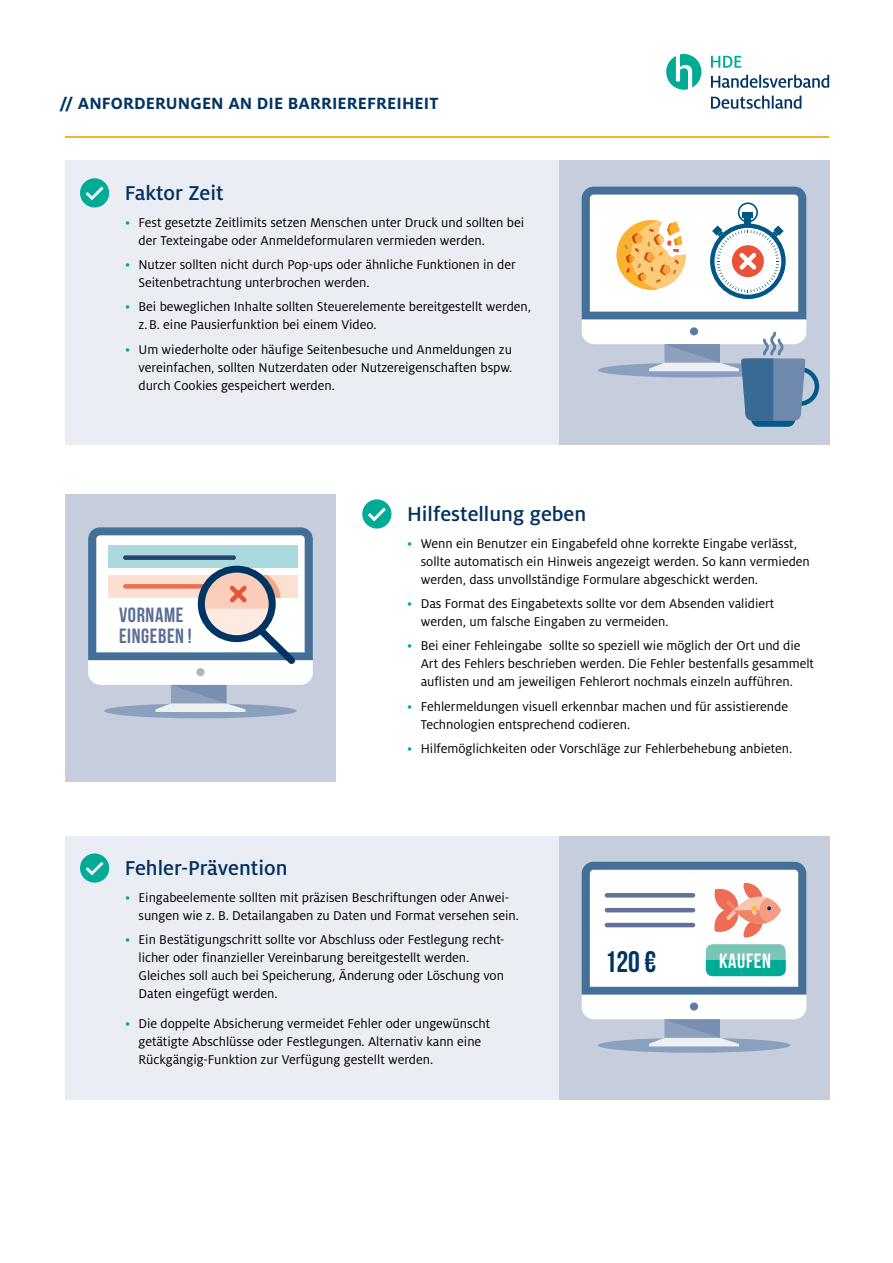
<style>
.page{position:relative;width:893px;height:1263px;background:#fff}
.page>*{position:absolute;margin:0;border:0;box-sizing:border-box;transform-origin:0 0}
.t1{font:29.7px "Bebas Neue";color:#003463}
.t2{font:500 22.2px "Milo OT";color:#00305d}
.t3{font:20.55px/21px "Bebas Neue";letter-spacing:.03em;color:#5b6d96}
.t4{font:20.55px "Bebas Neue";letter-spacing:.03em;color:#fff}
.t5{font:700 18px "Milo OT";letter-spacing:.005em;color:#003463}
.t6{font:14.1px/18px "Milo OT";letter-spacing:-.005em;color:#000}
.s1{color:#00ab96}
</style>
<div class="page">
<div style="left:559px;top:160px;width:270px;height:285px;background:#c6cede"></div>
<div style="left:780px;top:367px;width:39px;height:39px;border:4px solid #005986;border-radius:50%"></div>
<div style="left:65px;top:160px;width:494px;height:285px;background:#ebedf4"></div>
<div style="left:65px;top:836px;width:494px;height:264px;background:#ebedf4"></div>
<div style="left:559px;top:836px;width:270px;height:264px;background:#c6cede"></div>
<svg style="left:598px;top:1038px;width:192px;height:15px"></svg>
<svg style="left:80px;top:178px;width:29px;height:29px"></svg>
<svg style="left:711px;top:96px;width:90px;height:13px"></svg>
<svg style="left:711px;top:75px;width:118px;height:13px"></svg>
<svg style="left:711px;top:56px;width:30px;height:12px"></svg>
<svg style="left:666px;top:54px;width:35px;height:36px"></svg>
<hr style="left:65px;top:136px;width:764px;height:2px;background:#f9b230">
<svg style="left:362px;top:499px;width:29px;height:29px"></svg>
<svg style="left:80px;top:853px;width:29px;height:30px"></svg>
<div style="left:65px;top:495px;width:271px;height:287px;background:#c6cede"></div>
<div style="left:104px;top:703px;width:193px;height:15px;background:#8aa0be;border-radius:50%"></div>
<svg style="left:88px;top:527px;width:225px;height:185px;background:#c6ced7"></svg>
<svg style="left:582px;top:862px;width:224px;height:184px;background:#cbd5db"></svg>
<svg style="left:582px;top:187px;width:224px;height:240px"></svg>
<p class="t5" style="left:60px;top:93px;width:381px">// ANFORDERUNGEN AN DIE BARRIEREFREIHEIT</p>
<h2 class="t2" style="left:125px;top:181px;width:100px">Faktor Zeit</h2>
<p class="t6" style="left:139px;top:213px;width:387px;text-indent:-13px"><span class="s1">•</span> Fest gesetzte Zeitlimits setzen Menschen unter Druck und sollten bei der Texteingabe oder Anmeldeformularen vermieden werden.</p>
<p class="t6" style="left:139px;top:256px;width:379px;text-indent:-13px"><span class="s1">•</span> Nutzer sollten nicht durch Pop-ups oder ähnliche Funktionen in der<br>Seitenbetrachtung unterbrochen werden.</p>
<p class="t6" style="left:139px;top:298px;width:394px;text-indent:-13px"><span class="s1">•</span> Bei beweglichen Inhalte sollten Steuerelemente bereitgestellt werden, z.B. eine Pausierfunktion bei einem Video.</p>
<p class="t6" style="left:139px;top:340px;width:375px;text-align:justify;text-indent:-14px"><span class="s1">•</span> Um wiederholte oder häufige Seitenbesuche und Anmeldungen zu vereinfachen, sollten Nutzerdaten oder Nutzereigenschaften bspw. durch Cookies gespeichert werden.</p>
<h3 class="t3" style="left:119px;top:605px;width:74px">VORNAME<br>EINGEBEN !</h3>
<h2 class="t2" style="left:407px;top:502px;width:181px">Hilfestellung geben</h2>
<p class="t6" style="left:421px;top:534px;width:391px;text-indent:-13px"><span class="s1">•</span> Wenn ein Benutzer ein Eingabefeld ohne korrekte Eingabe verlässt, sollte automatisch ein Hinweis angezeigt werden. So kann vermieden werden, dass unvollständige Formulare abgeschickt werden.</p>
<p class="t6" style="left:421px;top:595px;width:355px;text-indent:-14px"><span class="s1">•</span> Das Format des Eingabetexts sollte vor dem Absenden validiert werden, um falsche Eingaben zu vermeiden.</p>
<p class="t6" style="left:421px;top:637px;width:395px;text-indent:-13px"><span class="s1">•</span> Bei einer Fehleingabe sollte so speziell wie möglich der Ort und die<br>Art des Fehlers beschrieben werden. Die Fehler bestenfalls gesammelt auflisten und am jeweiligen Fehlerort nochmals einzeln aufführen.</p>
<p class="t6" style="left:421px;top:697px;width:369px;text-indent:-13px"><span class="s1">•</span> Fehlermeldungen visuell erkennbar machen und für assistierende<br>Technologien entsprechend codieren.</p>
<p class="t6" style="left:407px;top:740px;width:386px"><span class="s1">•</span> Hilfemöglichkeiten oder Vorschläge zur Fehlerbehebung anbieten.</p>
<h2 class="t2" style="left:125px;top:856px;width:164px">Fehler-Prävention</h2>
<p class="t6" style="left:139px;top:888px;width:382px;text-indent:-14px"><span class="s1">•</span> Eingabeelemente sollten mit präzisen Beschriftungen oder Anwei&shy;sungen wie z. B. Detailangaben zu Daten und Format versehen sein.</p>
<p class="t6" style="left:139px;top:931px;width:368px;text-indent:-13px"><span class="s1">•</span> Ein Bestätigungschritt sollte vor Abschluss oder Festlegung recht&shy;licher oder finanzieller Vereinbarung bereitgestellt werden.<br>Gleiches soll auch bei Speicherung, Änderung oder Löschung von Daten eingefügt werden.</p>
<p class="t6" style="left:139px;top:1015px;width:353px;text-indent:-13px"><span class="s1">•</span> Die doppelte Absicherung vermeidet Fehler oder ungewünscht getätigte Abschlüsse oder Festlegungen. Alternativ kann eine<br>Rückgängig-Funktion zur Verfügung gestellt werden.</p>
<h1 class="t1" style="left:605px;top:945px;width:53px">120 €</h1>
<h3 class="t4" style="left:719px;top:949px;width:53px">KAUFEN</h3>
</div>
